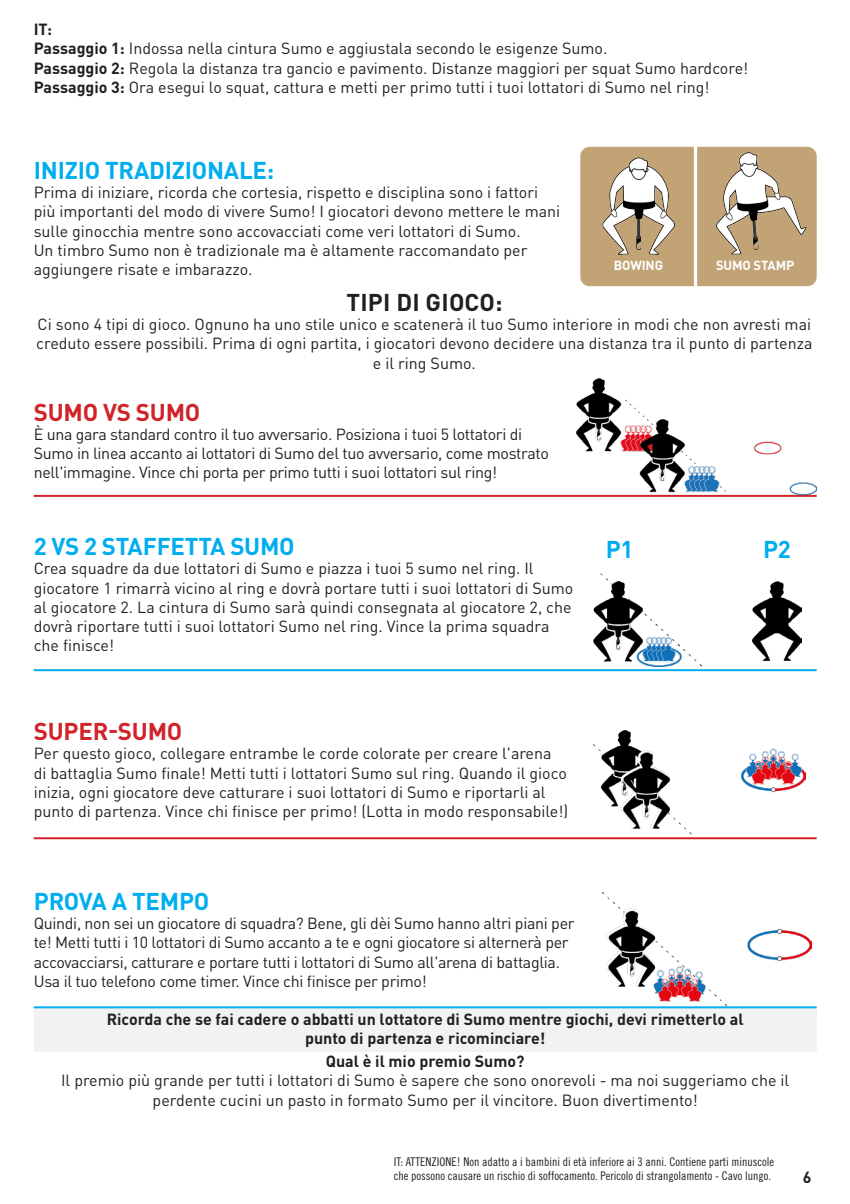
<style>
.page{position:relative;width:850px;height:1204px;background:#fff}
.page>*{position:absolute;margin:0;border:0;box-sizing:border-box;transform-origin:0 0}
.t1{font:700 24px "DIN Pro";letter-spacing:-.01em;color:#00aeef}
.t2{font:700 24px "DIN Pro";letter-spacing:-.01em;color:#d1232a}
.t3{font:700 24px "DIN Pro";letter-spacing:.01em;color:#231f20}
.t4{font:16px/19.2px "DIN Pro";color:#231f20}
.t5{font:16px/19.2px "DIN Pro";letter-spacing:-.02em;color:#231f20}
.t6{font:700 16px "DIN Pro";color:#231f20}
.t7{font:700 13px "DIN Pro";letter-spacing:-.01em;color:#fff}
.t8{font:12px/14.4px "Trade Gothic LT Std Cn 18";color:#231f20}
.s1{font-weight:700}
</style>
<div class="page">
<div style="left:34px;top:1007px;width:782px;height:44px;background:#f2f2f2"></div>
<img style="left:576px;top:379px;width:240px;height:115px">
<div style="left:580px;top:147px;width:236px;height:139px;background:#c1a376;border-radius:9px"></div>
<img style="left:593px;top:730px;width:212px;height:105px">
<img style="left:602px;top:892px;width:209px;height:114px">
<img style="left:593px;top:581px;width:109px;height:85px">
<hr style="left:34px;top:495px;width:782px;height:2px;background:#d1232a">
<hr style="left:34px;top:837px;width:782px;height:2px;background:#d1232a">
<hr style="left:34px;top:669px;width:782px;height:2px;background:#00aeef">
<hr style="left:34px;top:1006px;width:782px;height:2px;background:#00aeef">
<img style="left:602px;top:158px;width:72px;height:96px">
<img style="left:716px;top:153px;width:89px;height:101px">
<img style="left:752px;top:581px;width:49px;height:79px">
<svg style="left:693px;top:146px;width:4px;height:141px"></svg>
<p class="t6" style="left:34px;top:16px;width:20px">IT:</p>
<p class="t4" style="left:34px;top:38px;width:575px"><span class="s1">Passaggio 1:</span> Indossa nella cintura Sumo e aggiustala secondo le esigenze Sumo.</p>
<p class="t4" style="left:34px;top:58px;width:715px"><span class="s1">Passaggio 2:</span> Regola la distanza tra gancio e pavimento. Distanze maggiori per squat Sumo hardcore!</p>
<p class="t4" style="left:34px;top:77px;width:677px"><span class="s1">Passaggio 3:</span> Ora esegui lo squat, cattura e metti per primo tutti i tuoi lottatori di Sumo nel ring!</p>
<p class="t1" style="left:34px;top:150px;width:242px">INIZIO TRADIZIONALE:</p>
<p class="t4" style="left:34px;top:182px;width:528px">Prima di iniziare, ricorda che cortesia, rispetto e disciplina sono i fattori più importanti del modo di vivere Sumo! I giocatori devono mettere le mani sulle ginocchia mentre sono accovacciati come veri lottatori di Sumo.</p>
<p class="t4" style="left:34px;top:240px;width:495px">Un timbro Sumo non è tradizionale ma è altamente raccomandato per aggiungere risate e imbarazzo.</p>
<p class="t3" style="left:346px;top:282px;width:157px">TIPI DI GIOCO:</p>
<p class="t4" style="left:36px;top:314px;width:777px;text-align:center">Ci sono 4 tipi di gioco. Ognuno ha uno stile unico e scatenerà il tuo Sumo interiore in modi che non avresti mai creduto essere possibili. Prima di ogni partita, i giocatori devono decidere una distanza tra il punto di partenza e il ring Sumo.</p>
<p class="t2" style="left:34px;top:392px;width:168px">SUMO VS SUMO</p>
<p class="t5" style="left:34px;top:424px;width:516px">È una gara standard contro il tuo avversario. Posiziona i tuoi 5 lottatori di<br>Sumo in linea accanto ai lottatori di Sumo del tuo avversario, come mostrato nell'immagine. Vince chi porta per primo tutti i suoi lottatori sul ring!</p>
<p class="t7" style="left:613px;top:255px;width:51px">BOWING</p>
<p class="t7" style="left:715px;top:255px;width:80px">SUMO STAMP</p>
<p class="t1" style="left:34px;top:526px;width:262px">2 VS 2 STAFFETTA SUMO</p>
<p class="t4" style="left:34px;top:558px;width:541px">Crea squadre da due lottatori di Sumo e piazza i tuoi 5 sumo nel ring. Il giocatore 1 rimarrà vicino al ring e dovrà portare tutti i suoi lottatori di Sumo al giocatore 2. La cintura di Sumo sarà quindi consegnata al giocatore 2, che dovrà riportare tutti i suoi lottatori Sumo nel ring. Vince la prima squadra che finisce!</p>
<p class="t2" style="left:34px;top:711px;width:150px">SUPER-SUMO</p>
<p class="t4" style="left:34px;top:743px;width:536px">Per questo gioco, collegare entrambe le corde colorate per creare l'arena di battaglia Sumo finale! Metti tutti i lottatori Sumo sul ring. Quando il gioco inizia, ogni giocatore deve catturare i suoi lottatori di Sumo e riportarli al punto di partenza. Vince chi finisce per primo! (Lotta in modo responsabile!)</p>
<p class="t1" style="left:605px;top:529px;width:29px">P1</p>
<p class="t1" style="left:763px;top:529px;width:29px">P2</p>
<p class="t1" style="left:34px;top:881px;width:177px">PROVA A TEMPO</p>
<p class="t5" style="left:34px;top:913px;width:542px">Quindi, non sei un giocatore di squadra? Bene, gli dèi Sumo hanno altri piani per te! Metti tutti i 10 lottatori di Sumo accanto a te e ogni giocatore si alternerà per accovacciarsi, catturare e portare tutti i lottatori di Sumo all'arena di battaglia.<br>Usa il tuo telefono come timer. Vince chi finisce per primo!</p>
<p class="t6" style="left:107px;top:1005px;width:638px">Ricorda che se fai cadere o abbatti un lottatore di Sumo mentre giochi, devi rimetterlo al</p>
<p class="t6" style="left:305px;top:1024px;width:242px">punto di partenza e ricominciare!</p>
<p class="t6" style="left:326px;top:1047px;width:200px">Qual è il mio premio Sumo?</p>
<p class="t4" style="left:61px;top:1070px;width:729px;text-align:center">Il premio più grande per tutti i lottatori di Sumo è sapere che sono onorevoli - ma noi suggeriamo che il perdente cucini un pasto in formato Sumo per il vincitore. Buon divertimento!</p>
<p class="t8" style="left:393px;top:1154px;width:382px">IT: ATTENZIONE! Non adatto a i bambini di età inferiore ai 3 anni. Contiene parti minuscole che possono causare un rischio di soffocamento. Pericolo di strangolamento - Cavo lungo.</p>
<p class="t6" style="left:802px;top:1163px;width:10px">6</p>
</div>
